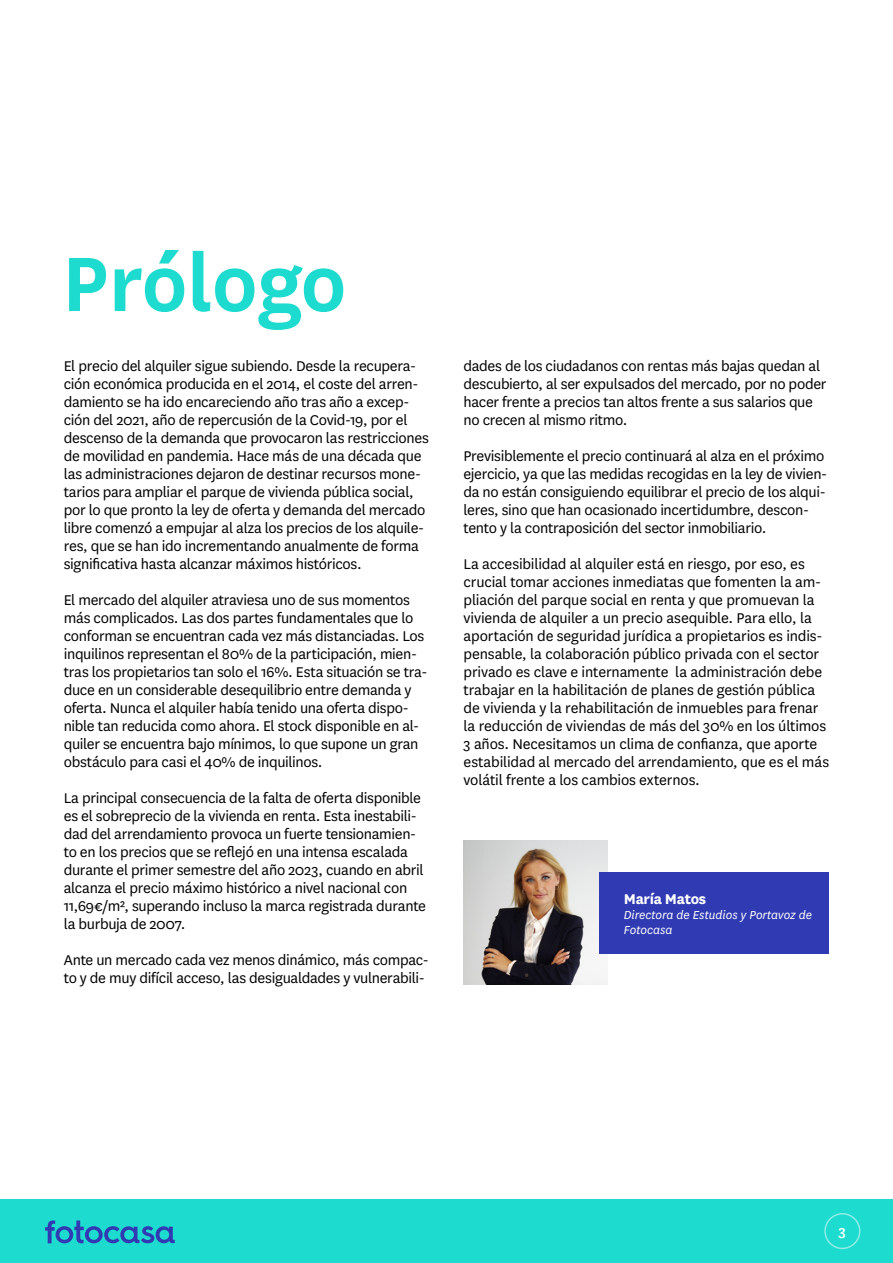
<style>
.page{position:relative;width:893px;height:1263px;background:#fff}
.page>*{position:absolute;margin:0;border:0;box-sizing:border-box;transform-origin:0 0}
.t1{font:600 90px "National";letter-spacing:-.005em;color:#1edbcf}
.t2{font:16.5px/18px "National";letter-spacing:-.02em;color:#000}
.t3{font:700 16.5px "National";letter-spacing:-.02em;color:#fff}
.t4{font:500 16.5px "National";color:#fff}
.Datos_mini_Izq{font:italic 13.5px/15px "National";color:#fff}
</style>
<div class="page">
<div style="left:0;top:1199px;width:893px;height:64px;background:#1edbcf"></div>
<svg style="left:45px;top:1220px;width:130px;height:23px"></svg>
<div style="left:824px;top:1213px;width:36px;height:36px;border:2px solid #8eede7;border-radius:50%"></div>
<img style="left:463px;top:840px;width:145px;height:144px">
<div style="left:599px;top:872px;width:230px;height:82px;background:#303ab2"></div>
<h1 class="t1" style="left:62px;top:221px;width:286px">Prólogo</h1>
<p class="t2" style="left:64px;top:356px;width:367px">El precio del alquiler sigue subiendo. Desde la recupera&shy;ción económica producida en el 2014, el coste del arren&shy;damiento se ha ido encareciendo año tras año a excep&shy;ción del 2021, año de repercusión de la Covid-19, por el descenso de la demanda que provocaron las restricciones de movilidad en pandemia. Hace más de una década que las administraciones dejaron de destinar recursos mone&shy;tarios para ampliar el parque de vivienda pública social, por lo que pronto la ley de oferta y demanda del mercado libre comenzó a empujar al alza los precios de los alquile&shy;res, que se han ido incrementando anualmente de forma significativa hasta alcanzar máximos históricos.</p>
<p class="t2" style="left:64px;top:590px;width:365px">El mercado del alquiler atraviesa uno de sus momentos más complicados. Las dos partes fundamentales que lo conforman se encuentran cada vez más distanciadas. Los inquilinos representan el 80% de la participación, mien&shy;tras los propietarios tan solo el 16%. Esta situación se tra&shy;duce en un considerable desequilibrio entre demanda y oferta. Nunca el alquiler había tenido una oferta dispo&shy;nible tan reducida como ahora. El stock disponible en al&shy;quiler se encuentra bajo mínimos, lo que supone un gran obstáculo para casi el 40% de inquilinos.</p>
<p class="t2" style="left:64px;top:788px;width:364px">La principal consecuencia de la falta de oferta disponible es el sobreprecio de la vivienda en renta. Esta inestabili&shy;dad del arrendamiento provoca un fuerte tensionamien&shy;to en los precios que se reflejó en una intensa escalada durante el primer semestre del año 2023, cuando en abril alcanza el precio máximo histórico a nivel nacional con 11,69€/m², superando incluso la marca registrada durante la burbuja de 2007.</p>
<p class="t2" style="left:64px;top:950px;width:367px">Ante un mercado cada vez menos dinámico, más compac&shy;to y de muy difícil acceso, las desigualdades y vulnerabili-</p>
<p class="t2" style="left:463px;top:356px;width:365px">dades de los ciudadanos con rentas más bajas quedan al descubierto, al ser expulsados del mercado, por no poder hacer frente a precios tan altos frente a sus salarios que no crecen al mismo ritmo.</p>
<p class="t2" style="left:463px;top:446px;width:365px">Previsiblemente el precio continuará al alza en el próximo ejercicio, ya que las medidas recogidas en la ley de vivien&shy;da no están consiguiendo equilibrar el precio de los alqui&shy;leres, sino que han ocasionado incertidumbre, descon&shy;tento y la contraposición del sector inmobiliario.</p>
<p class="t2" style="left:463px;top:554px;width:367px">La accesibilidad al alquiler está en riesgo, por eso, es crucial tomar acciones inmediatas que fomenten la am&shy;pliación del parque social en renta y que promuevan la vivienda de alquiler a un precio asequible. Para ello, la aportación de seguridad jurídica a propietarios es indis&shy;pensable, la colaboración público privada con el sector privado es clave e internamente la administración debe trabajar en la habilitación de planes de gestión pública de vivienda y la rehabilitación de inmuebles para frenar la reducción de viviendas de más del 30% en los últimos 3 años. Necesitamos un clima de confianza, que aporte estabilidad al mercado del arrendamiento, que es el más volátil frente a los cambios externos.</p>
<p class="t3" style="left:624px;top:887px;width:84px">María Matos</p>
<p class="Datos_mini_Izq" style="left:624px;top:906px;width:190px">Directora de Estudios y Portavoz de<br>Fotocasa</p>
<p class="t4" style="left:839px;top:1220px;width:9px">3</p>
</div>
